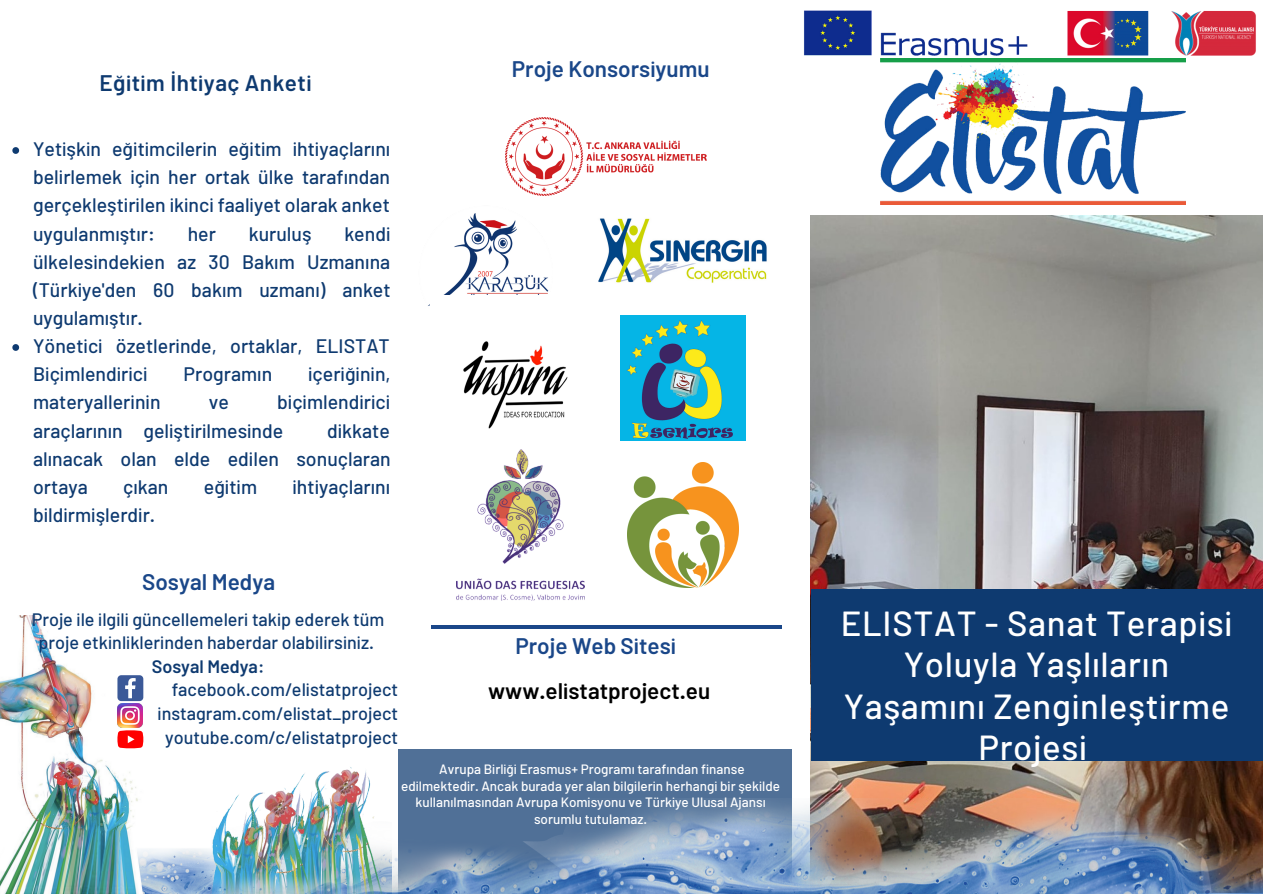
<style>
.page{position:relative;width:1263px;height:894px;background:#fff}
.page>*{position:absolute;margin:0;border:0;box-sizing:border-box;transform-origin:0 0}
.t1{font:500 34.8px/41.5px "Barlow";letter-spacing:.02em;color:#fff;text-align:center}
.t2{font:600 22.5px "Barlow";color:#1a4789}
.t3{font:600 22.5px "Barlow";color:#000}
.t4{font:600 22.5px "Barlow";letter-spacing:.02em;color:#0e3a70}
.t5{font:500 19.5px/28px "Barlow";color:#0e3a70}
.t6{font:500 18px/23.5px "Barlow";color:#0e3a70;text-align:center}
.t7{font:600 18px "Barlow";color:#0e3a70}
.t8{font:500 13.5px/16.8px "Barlow";color:#fff;text-align:center}
.s1{font-weight:500}
</style>
<div class="page">
<div style="left:398px;top:748px;width:394px;height:145px;background:#507097"></div>
<img style="left:811px;top:215px;width:452px;height:583px">
<img style="left:386px;top:798px;width:877px;height:95px">
<div style="left:811px;top:589px;width:452px;height:171px;background:#0e3a70"></div>
<hr style="left:431px;top:625px;width:351px;height:3px;background:#1a4789">
<img style="left:210px;top:767px;width:176px;height:126px">
<img style="left:0;top:615px;width:210px;height:278px">
<img style="left:804px;top:10px;width:452px;height:53px">
<img style="left:881px;top:58px;width:304px;height:146px">
<img style="left:505px;top:118px;width:201px;height:77px">
<img style="left:598px;top:218px;width:169px;height:65px">
<img style="left:428px;top:213px;width:121px;height:93px">
<img style="left:620px;top:316px;width:125px;height:124px">
<img style="left:431px;top:295px;width:137px;height:155px">
<img style="left:456px;top:450px;width:128px;height:150px">
<img style="left:628px;top:463px;width:110px;height:124px">
<svg style="left:117px;top:675px;width:26px;height:26px"></svg>
<img style="left:118px;top:703px;width:25px;height:24px">
<svg style="left:117px;top:730px;width:26px;height:18px"></svg>
<svg style="left:12px;top:147px;width:7px;height:7px"></svg>
<svg style="left:12px;top:344px;width:7px;height:7px"></svg>
<p class="t4" style="left:99px;top:68px;width:211px">Eğitim İhtiyaç Anketi</p>
<p class="t5" style="left:33px;top:134px;width:359px;text-align:justify">Yetişkin eğitimcilerin eğitim ihtiyaçlarını belirlemek için her ortak ülke tarafından gerçekleştirilen ikinci faaliyet olarak anket uygulanmıştır:</p>
<p class="t5" style="left:33px;top:219px;width:359px;text-indent:311px">kendi ülkelesindekien az 30 Bakım Uzmanına (Türkiye'den 60 bakım uzmanı) anket uygulamıştır.</p>
<p class="t5" style="left:33px;top:331px;width:358px">Yönetici özetlerinde, ortaklar, ELISTAT<br>Biçimlendirici</p>
<p class="t5" style="left:188px;top:219px;width:30px">her</p>
<p class="t5" style="left:249px;top:219px;width:64px">kuruluş</p>
<p class="t5" style="left:184px;top:359px;width:90px">Programın</p>
<p class="t5" style="left:308px;top:359px;width:84px">içeriğinin,</p>
<p class="t5" style="left:33px;top:387px;width:356px;text-indent:244px">biçimlendirici araçlarının geliştirilmesinde</p>
<p class="t5" style="left:33px;top:387px;width:129px">materyallerinin</p>
<p class="t5" style="left:209px;top:387px;width:22px">ve</p>
<p class="t5" style="left:33px;top:415px;width:359px;text-align:justify;text-indent:294px">dikkate alınacak olan elde edilen sonuçlaran ortaya</p>
<p class="t5" style="left:123px;top:472px;width:47px">çıkan</p>
<p class="t5" style="left:204px;top:472px;width:55px">eğitim</p>
<p class="t5" style="left:293px;top:472px;width:99px">ihtiyaçlarını</p>
<p class="t5" style="left:33px;top:500px;width:124px">bildirmişlerdir.</p>
<p class="t2" style="left:142px;top:567px;width:134px">Sosyal Medya</p>
<p class="t6" style="left:32px;top:606px;width:354px">Proje ile ilgili güncellemeleri takip ederek tüm proje etkinliklerinden haberdar olabilirsiniz.</p>
<p class="t7" style="left:152px;top:654px;width:114px">Sosyal Medya<span class="s1">:</span></p>
<p class="t6" style="left:158px;top:677px;width:242px;text-align:right">facebook.com/elistatproject instagram.com/elistat_project youtube.com/c/elistatproject</p>
<p class="t2" style="left:512px;top:55px;width:199px">Proje Konsorsiyumu</p>
<p class="t2" style="left:515px;top:631px;width:160px">Proje Web Sitesi</p>
<p class="t3" style="left:488px;top:676px;width:223px">www.elistatproject.eu</p>
<p class="t8" style="left:401px;top:759px;width:380px">Avrupa Birliği Erasmus+ Programı tarafından finanse edilmektedir. Ancak burada yer alan bilgilerin herhangi bir şekilde kullanılmasından Avrupa Komisyonu ve Türkiye Ulusal Ajansı sorumlu tutulamaz.</p>
<p class="t1" style="left:841px;top:600px;width:390px">ELISTAT - Sanat Terapisi<br>Yoluyla Yaşlıların<br>Yaşamını Zenginleştirme<br>Projesi</p>
</div>
